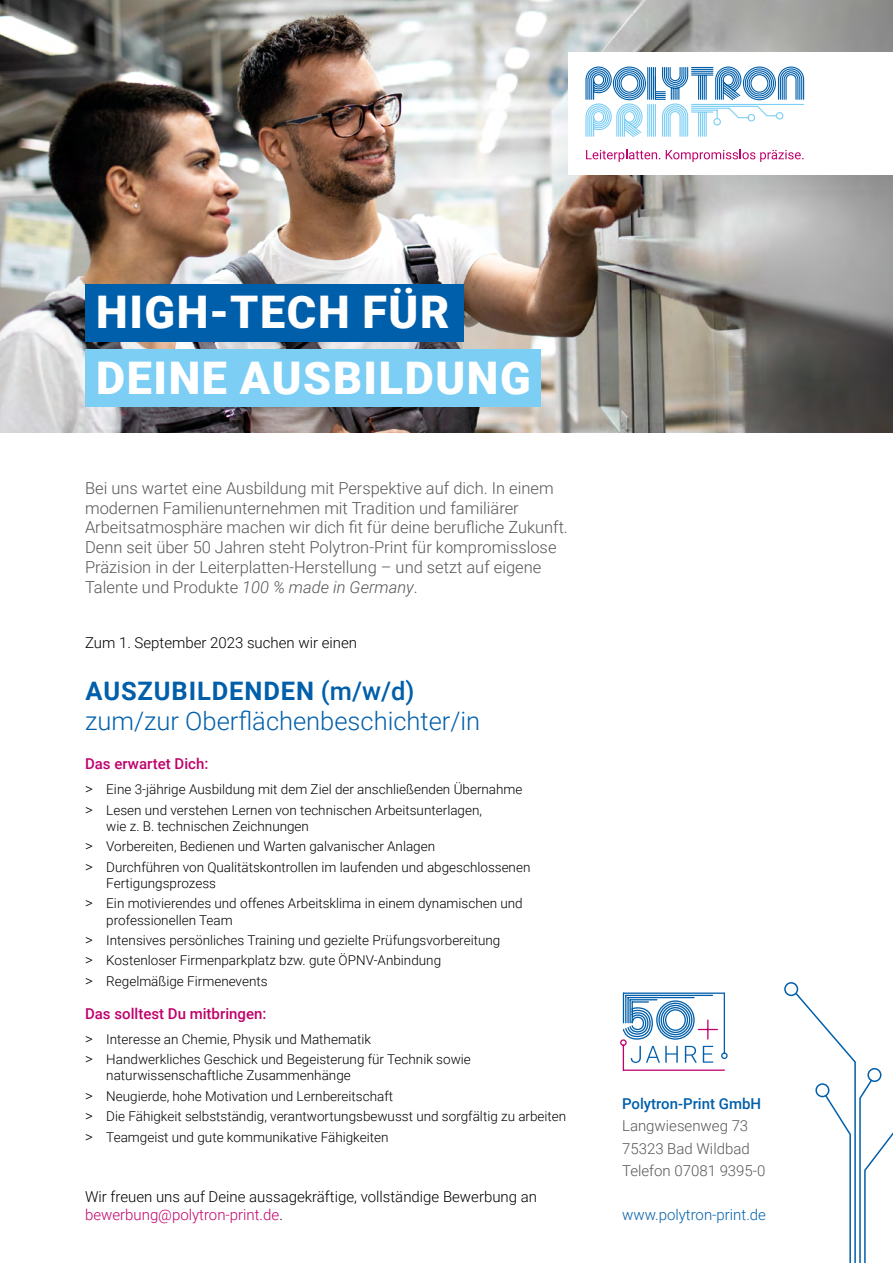
<style>
.page{position:relative;width:893px;height:1263px;background:#fff}
.page>*{position:absolute;margin:0;border:0;box-sizing:border-box;transform-origin:0 0}
.t1{font:900 45px/66px "Roboto";letter-spacing:.035em;color:#fff}
.t2{font:300 25.5px/30.6px "Roboto";color:#005faa}
.t3{font:300 16.5px/19.8px "Roboto";color:#575756}
.t4{font:300 15px/18px "Roboto";color:#000}
.t5{font:300 15px/22.2px "Roboto";color:#575756}
.t6{font:500 15px "Roboto";color:#c0006c}
.t7{font:300 15px "Roboto";color:#005faa}
.t8{font:500 15px "Roboto";color:#005faa}
.t9{font:300 13.5px/20.4px "Roboto";color:#000}
.s1{font-style:italic}
.s2{font-weight:700}
.s3{font-weight:500}
.s4{font-size:15px}
.s5{color:#c0006c}
</style>
<div class="page">
<img style="left:0;top:0;width:893px;height:433px">
<div style="left:85px;top:284px;width:379px;height:57px;background:#005faa"></div>
<div style="left:85px;top:350px;width:455px;height:57px;background:#7ccef5"></div>
<div style="left:569px;top:52px;width:324px;height:122px;background:#fff"></div>
<svg style="left:585px;top:67px;width:219px;height:71px"></svg>
<svg style="left:586px;top:149px;width:74px;height:13px"></svg>
<svg style="left:666px;top:149px;width:138px;height:13px"></svg>
<div style="left:784px;top:982px;width:14px;height:14px;border:2px solid #005faa;border-radius:50%"></div>
<svg style="left:794px;top:991px;width:99px;height:272px"></svg>
<div style="left:815px;top:1083px;width:14px;height:14px;border:2px solid #005faa;border-radius:50%"></div>
<svg style="left:620px;top:992px;width:108px;height:79px"></svg>
<h1 class="t1" style="left:96px;top:277px;width:436px">HIGH-TECH FÜR<br>DEINE AUSBILDUNG</h1>
<p class="t3" style="left:85px;top:477px;width:484px">Bei uns wartet eine Ausbildung mit Perspektive auf dich. In einem modernen Familienunternehmen mit Tradition und familiärer Arbeitsatmosphäre machen wir dich fit für deine berufliche Zukunft.<br>Denn seit über 50 Jahren steht Polytron-Print für kompromisslose Präzision in der Leiterplatten-Herstellung – und setzt auf eigene Talente und Produkte <span class="s1">100 % made in Germany</span>.</p>
<p class="t4" style="left:85px;top:633px;width:274px">Zum 1. September 2023 suchen wir einen</p>
<h2 class="t2" style="left:85px;top:674px;width:397px"><span class="s2">AUSZUBILDENDEN</span> <span class="s3">(m/w/d) </span>zum/zur Oberflächenbeschichter/in</h2>
<p class="t6" style="left:85px;top:754px;width:125px">Das erwartet Dich:</p>
<p class="t9" style="left:85px;top:779px;width:439px"><span class="s4">&gt;</span> Eine 3-jährige Ausbildung mit dem Ziel der anschließenden Übernahme <span class="s4">&gt;</span> Lesen und verstehen Lernen von technischen Arbeitsunterlagen,</p>
<p class="t9" style="left:85px;top:815px;width:447px;text-indent:21px">wie z. B. technischen Zeichnungen<br><span class="s4">&gt;</span> Vorbereiten, Bedienen und Warten galvanischer Anlagen<br><span class="s4">&gt;</span> Durchführen von Qualitätskontrollen im laufenden und abgeschlossenen</p>
<p class="t9" style="left:85px;top:872px;width:439px;text-indent:21px">Fertigungsprozess<br><span class="s4">&gt;</span> Ein motivierendes und offenes Arbeitsklima in einem dynamischen und</p>
<p class="t9" style="left:85px;top:909px;width:417px;text-indent:21px">professionellen Team<br><span class="s4">&gt;</span> Intensives persönliches Training und gezielte Prüfungsvorbereitung <span class="s4">&gt;</span> Kostenloser Firmenparkplatz bzw. gute ÖPNV-Anbindung<br><span class="s4">&gt;</span> Regelmäßige Firmenevents</p>
<p class="t6" style="left:85px;top:1003px;width:183px">Das solltest Du mitbringen:</p>
<p class="t9" style="left:85px;top:1028px;width:387px"><span class="s4">&gt;</span> Interesse an Chemie, Physik und Mathematik<br><span class="s4">&gt;</span> Handwerkliches Geschick und Begeisterung für Technik sowie</p>
<p class="t9" style="left:85px;top:1065px;width:483px;text-indent:21px">naturwissenschaftliche Zusammenhänge<br><span class="s4">&gt;</span> Neugierde, hohe Motivation und Lernbereitschaft<br><span class="s4">&gt;</span> Die Fähigkeit selbstständig, verantwortungsbewusst und sorgfältig zu arbeiten <span class="s4">&gt;</span> Teamgeist und gute kommunikative Fähigkeiten</p>
<p class="t4" style="left:85px;top:1187px;width:454px">Wir freuen uns auf Deine aussagekräftige, vollständige Bewerbung an <span class="s5">bewerbung@polytron-print.de</span>.</p>
<p class="t8" style="left:622px;top:1093px;width:141px">Polytron-Print GmbH</p>
<p class="t5" style="left:622px;top:1114px;width:145px">Langwiesenweg 73<br>75323 Bad Wildbad<br>Telefon 07081 9395-0</p>
<p class="t7" style="left:622px;top:1204px;width:145px">www.polytron-print.de</p>
</div>
